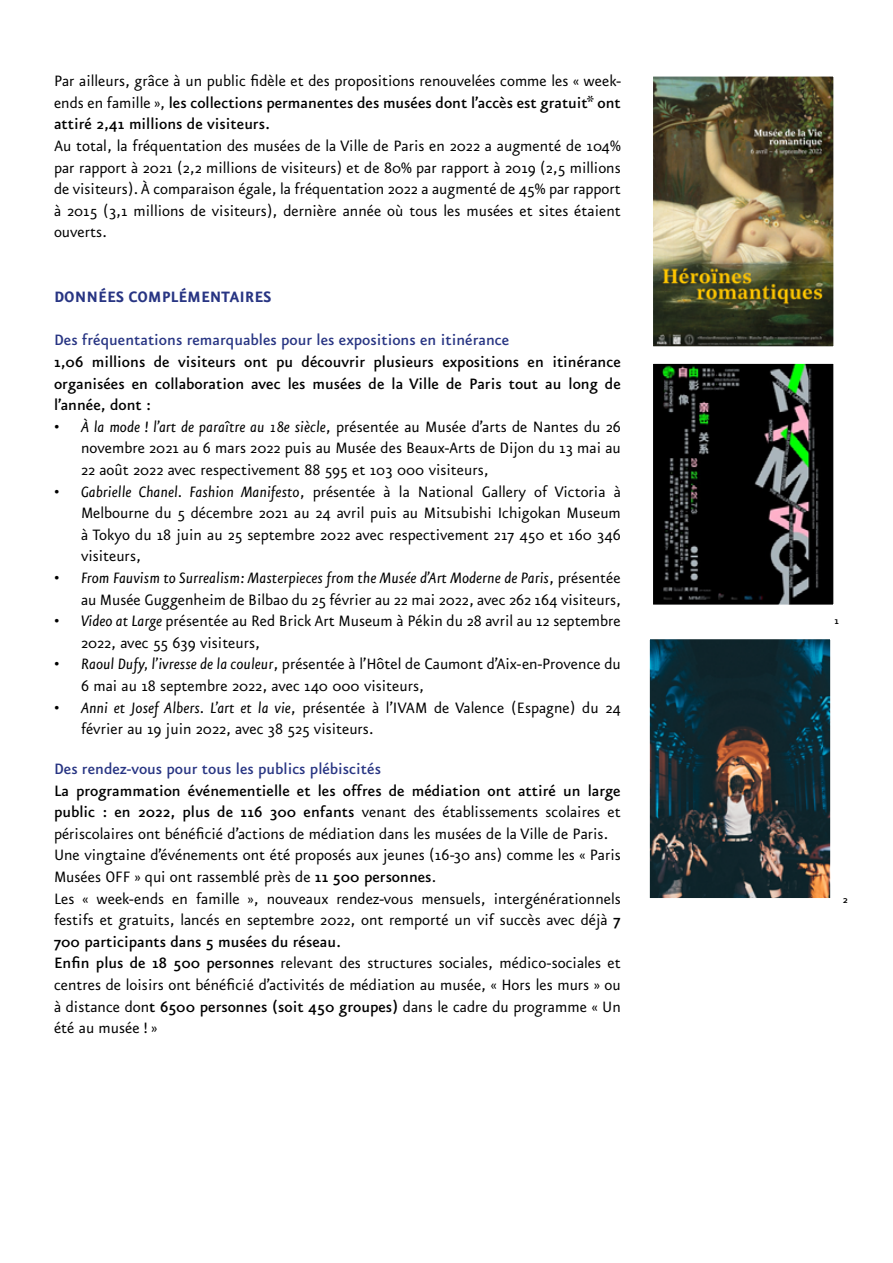
<style>
.page{position:relative;width:893px;height:1263px;background:#fff}
.page>*{position:absolute;margin:0;border:0;box-sizing:border-box;transform-origin:0 0}
.t1{font:18px/21.6px "Eureka Sans Pro";color:#000;text-align:justify}
.t2{font:500 18px/21.6px "Eureka Sans Pro";color:#000;text-align:justify}
.t3{font:500 18px "Eureka Sans Pro";color:#283583}
.t4{font:700 18px "Eureka Sans Pro";color:#283583}
.t5{font:500 12px "Eureka Sans";color:#000}
.s1{font-weight:500}
.s2{font-style:italic}
</style>
<div class="page">
<img style="left:654px;top:78px;width:178px;height:267px">
<div style="left:641px;top:65px;width:204px;height:293px;border:12px solid #fff"></div>
<img style="left:651px;top:640px;width:178px;height:257px">
<div style="left:638px;top:627px;width:204px;height:283px;border:12px solid #fff"></div>
<img style="left:654px;top:365px;width:178px;height:239px">
<div style="left:641px;top:352px;width:204px;height:265px;border:12px solid #fff"></div>
<p class="t1" style="left:54px;top:70px;width:568px">Par ailleurs, grâce à un public fidèle et des propositions renouvelées comme les « week&shy;ends en famille », <span class="s1">les collections permanentes des musées dont l’accès est gratuit* ont attiré 2,41 millions de visiteurs.</span></p>
<p class="t1" style="left:54px;top:135px;width:568px">Au total, la fréquentation des musées de la Ville de Paris en 2022 a augmenté de 104% par rapport à 2021 (2,2 millions de visiteurs) et de 80% par rapport à 2019 (2,5 millions de visiteurs). À comparaison égale, la fréquentation 2022 a augmenté de 45% par rapport à 2015 (3,1 millions de visiteurs), dernière année où tous les musées et sites étaient ouverts.</p>
<p class="t4" style="left:54px;top:286px;width:219px">DONNÉES COMPLÉMENTAIRES</p>
<p class="t3" style="left:54px;top:330px;width:457px">Des fréquentations remarquables pour les expositions en itinérance</p>
<p class="t2" style="left:54px;top:351px;width:568px">1,06 millions de visiteurs ont pu découvrir plusieurs expositions en itinérance organisées en collaboration avec les musées de la Ville de Paris tout au long de l’année, dont :</p>
<p class="t1" style="left:81px;top:416px;width:541px;text-indent:-27px"><span class="s2">• À la mode ! l’art de paraître au 18e siècle</span>, présentée au Musée d’arts de Nantes du 26 novembre 2021 au 6 mars 2022 puis au Musée des Beaux-Arts de Dijon du 13 mai au 22 août 2022 avec respectivement 88 595 et 103 000 visiteurs,</p>
<p class="t1" style="left:81px;top:480px;width:541px;text-indent:-27px"><span class="s2">• Gabrielle Chanel. Fashion Manifesto</span>, présentée à la National Gallery of Victoria à Melbourne du 5 décembre 2021 au 24 avril puis au Mitsubishi Ichigokan Museum à Tokyo du 18 juin au 25 septembre 2022 avec respectivement 217 450 et 160 346 visiteurs,</p>
<p class="t1" style="left:54px;top:567px;width:568px;text-align:right"><span class="s2">• From Fauvism to Surrealism: Masterpieces from the Musée d’Art Moderne de Paris</span>, présentée au Musée Guggenheim de Bilbao du 25 février au 22 mai 2022, avec 262 164 visiteurs,</p>
<p class="t1" style="left:81px;top:610px;width:541px;text-indent:-27px"><span class="s2">• Video at Large</span> présentée au Red Brick Art Museum à Pékin du 28 avril au 12 septembre<br>2022, avec 55 639 visiteurs,</p>
<p class="t1" style="left:81px;top:653px;width:541px;text-indent:-27px"><span class="s2">• Raoul Dufy, l’ivresse de la couleur</span>, présentée à l’Hôtel de Caumont d’Aix-en-Provence du<br>6 mai au 18 septembre 2022, avec 140 000 visiteurs,</p>
<p class="t1" style="left:81px;top:696px;width:541px;text-indent:-27px"><span class="s2">• Anni et Josef Albers. L’art et la vie</span>, présentée à l’IVAM de Valence (Espagne) du 24 février au 19 juin 2022, avec 38 525 visiteurs.</p>
<p class="t3" style="left:54px;top:758px;width:328px">Des rendez-vous pour tous les publics plébiscités</p>
<p class="t1" style="left:54px;top:779px;width:568px;text-align:left"><span class="s1">La programmation événementielle et les offres de médiation ont attiré un large public : en 2022, plus de 116 300 enfants</span> venant des établissements scolaires et périscolaires ont bénéficié d’actions de médiation dans les musées de la Ville de Paris.<br>Une vingtaine d’événements ont été proposés aux jeunes (16-30 ans) comme les « Paris Musées OFF » qui ont rassemblé près de <span class="s1">11 500 personnes</span>.<br>Les « week-ends en famille », nouveaux rendez-vous mensuels, intergénérationnels festifs et gratuits, lancés en septembre 2022, ont remporté un vif succès avec déjà <span class="s1">7<br>700 participants dans 5 musées du réseau.<br>Enfin plus de 18 500 personnes</span> relevant des structures sociales, médico-sociales et centres de loisirs ont bénéficié d’activités de médiation au musée, « Hors les murs » ou à distance don<span class="s1">t 6500 personnes (soit 450 groupes)</span> dans le cadre du programme « Un été au musée ! »</p>
<p class="t5" style="left:834px;top:615px;width:6px">1</p>
<p class="t5" style="left:843px;top:894px;width:7px">2</p>
</div>
